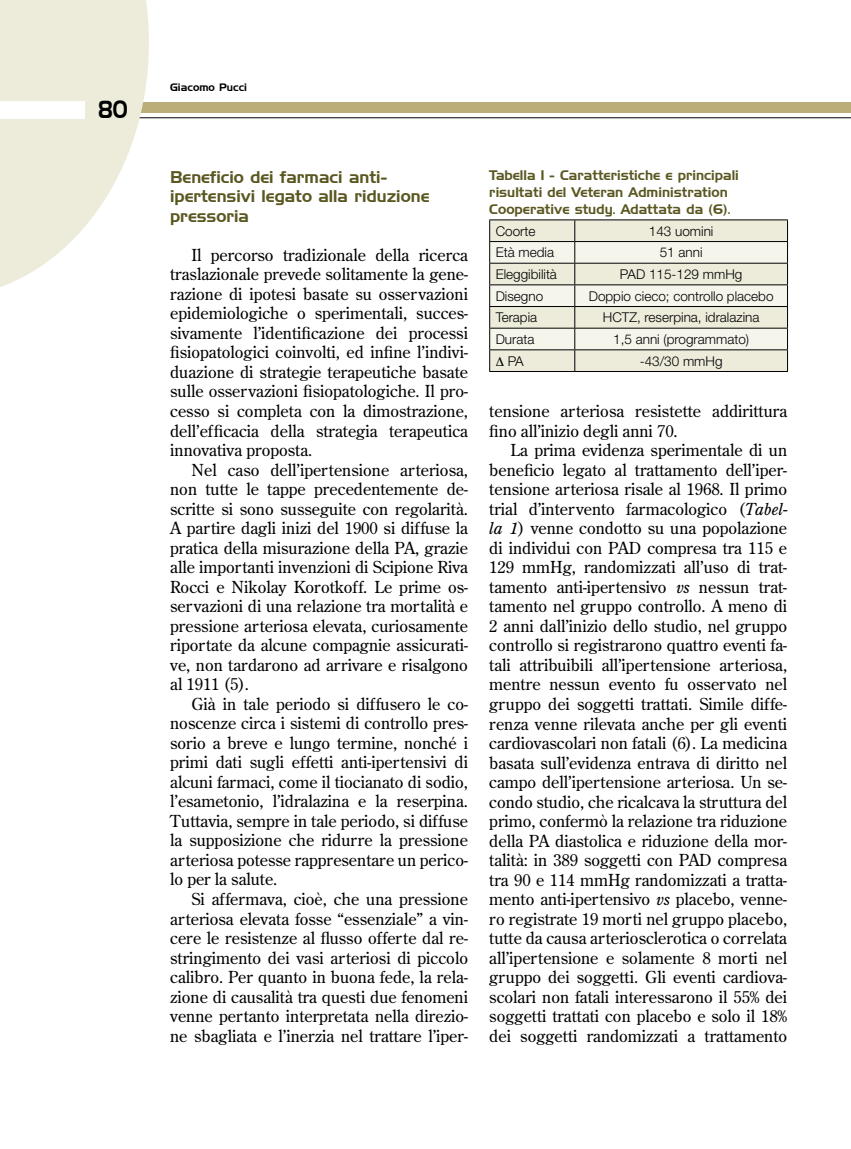
<style>
.page{position:relative;width:851px;height:1149px;background:#fff}
.page>*{position:absolute;margin:0;border:0;box-sizing:border-box;transform-origin:0 0}
.t1{font:24px "Handel Gothic BT";color:#000;scale:.8 1}
.t2{font:16.5px/19.5px "Century Old Style Std";color:#000;text-align:justify}
.t3{font:16.5px/19.5px "Handel Gothic BT";color:#5a5721}
.t4{font:300 13.5px "Helvetica Neue LT Std";color:#000}
.t5{font:13.5px/16.5px "Handel Gothic BT";color:#5a5721}
.t6{font:10.5px "Handel Gothic BT";color:#000}
.s1{font-style:italic}
</style>
<div class="page">
<hr style="left:0;top:117px;width:850px;height:1px;background:#000">
<div style="left:0;top:102px;width:850px;height:11px;background:#bbae78"></div>
<svg style="left:0;top:0;width:149px;height:287px;fill:#edebda"></svg>
<div style="left:0;top:101px;width:85px;height:17px;background:#fff"></div>
<hr style="left:489px;top:219px;width:85px;height:1px;background:#000">
<hr style="left:574px;top:219px;width:213px;height:1px;background:#000">
<hr style="left:489px;top:371px;width:85px;height:1px;background:#000">
<hr style="left:574px;top:371px;width:213px;height:1px;background:#000">
<svg style="left:489px;top:220px;width:299px;height:151px;background:#e4e2d5"></svg>
<h1 class="t1" style="left:99px;top:95px;width:38px">80</h1>
<p class="t6" style="left:170px;top:81px;width:78px">Giacomo Pucci</p>
<p class="t3" style="left:170px;top:167px;width:260px">Beneficio dei farmaci anti&shy;ipertensivi legato alla riduzione pressoria</p>
<p class="t2" style="left:170px;top:245px;width:299px;text-indent:21px">Il percorso tradizionale della ricerca traslazionale prevede solitamente la gene&shy;razione di ipotesi basate su osservazioni epidemiologiche o sperimentali, succes&shy;sivamente l’identificazione dei processi fisiopatologici coinvolti, ed infine l’indivi&shy;duazione di strategie terapeutiche basate sulle osservazioni fisiopatologiche. Il pro&shy;cesso si completa con la dimostrazione, dell’efficacia della strategia terapeutica innovativa proposta.</p>
<p class="t2" style="left:170px;top:459px;width:299px;text-indent:21px">Nel caso dell’ipertensione arteriosa, non tutte le tappe precedentemente de&shy;scritte si sono susseguite con regolarità.<br>A partire dagli inizi del 1900 si diffuse la pratica della misurazione della PA, grazie alle importanti invenzioni di Scipione Riva Rocci e Nikolay Korotkoff. Le prime os&shy;servazioni di una relazione tra mortalità e pressione arteriosa elevata, curiosamente riportate da alcune compagnie assicurati&shy;ve, non tardarono ad arrivare e risalgono al 1911 (5).</p>
<p class="t2" style="left:170px;top:693px;width:299px;text-indent:21px">Già in tale periodo si diffusero le co&shy;noscenze circa i sistemi di controllo pres&shy;sorio a breve e lungo termine, nonché i primi dati sugli effetti anti-ipertensivi di alcuni farmaci, come il tiocianato di sodio, l’esametonio, l’idralazina e la reserpina.<br>Tuttavia, sempre in tale periodo, si diffuse la supposizione che ridurre la pressione arteriosa potesse rappresentare un perico&shy;lo per la salute.</p>
<p class="t2" style="left:170px;top:888px;width:299px;text-indent:21px">Si affermava, cioè, che una pressione arteriosa elevata fosse “essenziale” a vin&shy;cere le resistenze al flusso offerte dal re&shy;stringimento dei vasi arteriosi di piccolo calibro. Per quanto in buona fede, la rela&shy;zione di causalità tra questi due fenomeni venne pertanto interpretata nella direzio&shy;ne sbagliata e l’inerzia nel trattare l’iper-</p>
<p class="t5" style="left:489px;top:167px;width:251px">Tabella 1 - Caratteristiche e principali risultati del Veteran Administration<br>Cooperative study. Adattata da (6).</p>
<p class="t4" style="left:495px;top:222px;width:41px">Coorte</p>
<p class="t4" style="left:648px;top:222px;width:66px">143 uomini</p>
<p class="t4" style="left:495px;top:244px;width:60px">Età media</p>
<p class="t4" style="left:659px;top:244px;width:44px">51 anni</p>
<p class="t4" style="left:495px;top:266px;width:63px">Eleggibilità</p>
<p class="t4" style="left:620px;top:266px;width:124px">PAD 115-129 mmHg</p>
<p class="t4" style="left:495px;top:287px;width:49px">Disegno</p>
<p class="t4" style="left:588px;top:287px;width:186px">Doppio cieco; controllo placebo</p>
<p class="t4" style="left:495px;top:309px;width:43px">Terapia</p>
<p class="t4" style="left:602px;top:309px;width:158px">HCTZ, reserpina, idralazina</p>
<p class="t4" style="left:495px;top:330px;width:40px">Durata</p>
<p class="t4" style="left:613px;top:330px;width:137px">1,5 anni (programmato)</p>
<p class="t4" style="left:507px;top:352px;width:18px">PA</p>
<p class="t4" style="left:639px;top:352px;width:84px">-43/30 mmHg</p>
<p class="t2" style="left:489px;top:401px;width:299px">tensione arteriosa resistette addirittura fino all’inizio degli anni 70.</p>
<p class="t2" style="left:489px;top:440px;width:299px;text-indent:21px">La prima evidenza sperimentale di un beneficio legato al trattamento dell’iper&shy;tensione arteriosa risale al 1968. Il primo trial d’intervento farmacologico (<span class="s1">Tabel&shy;la 1</span>) venne condotto su una popolazione di individui con PAD compresa tra 115 e 129 mmHg, randomizzati all’uso di trat&shy;tamento anti-ipertensivo <span class="s1">vs</span> nessun trat&shy;tamento nel gruppo controllo. A meno di 2 anni dall’inizio dello studio, nel gruppo controllo si registrarono quattro eventi fa&shy;tali attribuibili all’ipertensione arteriosa, mentre nessun evento fu osservato nel gruppo dei soggetti trattati. Simile diffe&shy;renza venne rilevata anche per gli eventi cardiovascolari non fatali (6). La medicina basata sull’evidenza entrava di diritto nel campo dell’ipertensione arteriosa. Un se&shy;condo studio, che ricalcava la struttura del primo, confermò la relazione tra riduzione della PA diastolica e riduzione della mor&shy;talità: in 389 soggetti con PAD compresa tra 90 e 114 mmHg randomizzati a tratta&shy;mento anti-ipertensivo <span class="s1">vs</span> placebo, venne&shy;ro registrate 19 morti nel gruppo placebo, tutte da causa arteriosclerotica o correlata all’ipertensione e solamente 8 morti nel gruppo dei soggetti. Gli eventi cardiova&shy;scolari non fatali interessarono il 55% dei soggetti trattati con placebo e solo il 18% dei soggetti randomizzati a trattamento</p>
</div>
